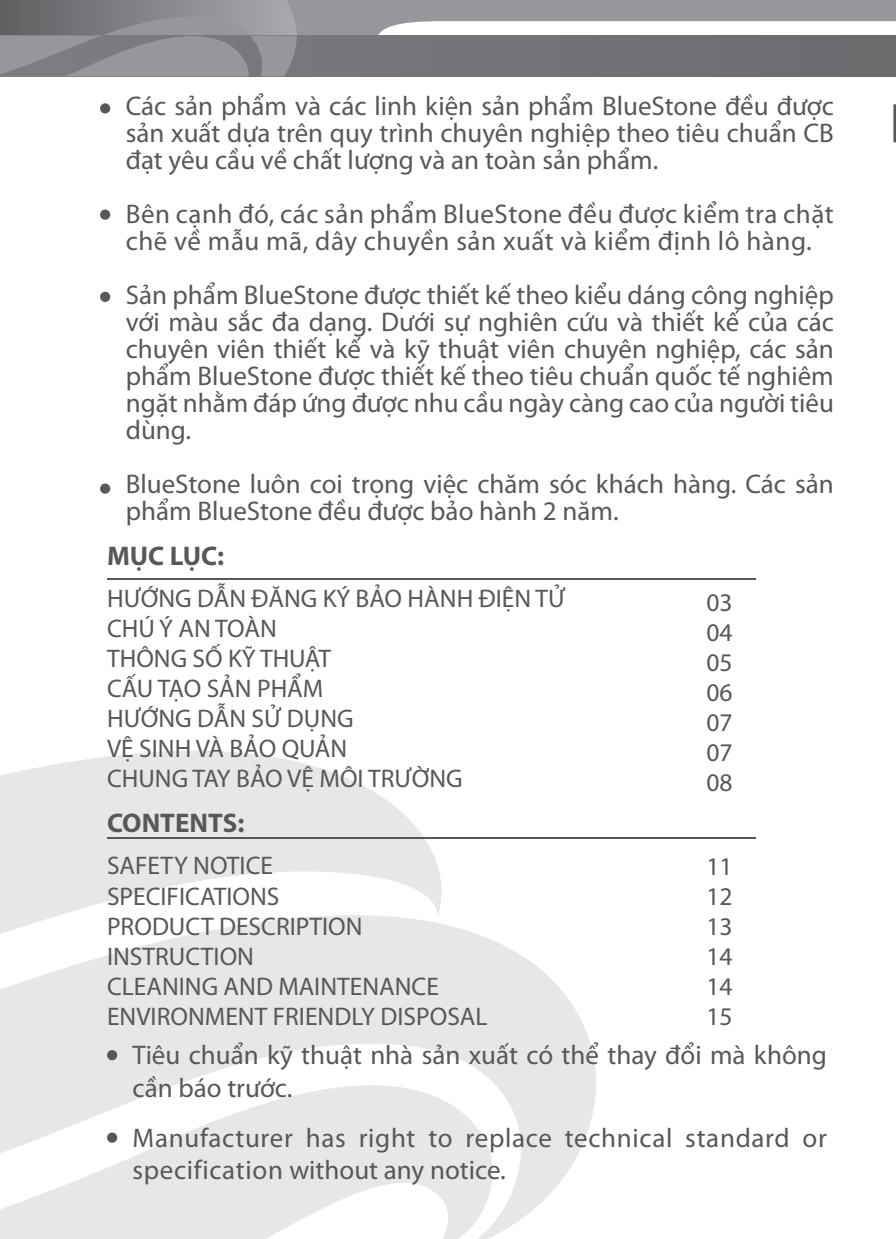
<style>
.page{position:relative;width:896px;height:1239px;background:#fff}
.page>*{position:absolute;margin:0;border:0;box-sizing:border-box;transform-origin:0 0}
.t1{font:27px/27px "Myriad Pro";color:#57585a;text-align:justify}
.t2{font:27px/27px "Myriad Pro";letter-spacing:.02em;color:#57585a}
.t3{font:27px/32.4px "Myriad Pro";letter-spacing:.025em;color:#57585a}
.t4{font:700 27px "Myriad Pro";color:#57585a}
.t5{font:25.5px "Myriad Pro";color:#57585a}
</style>
<div class="page">
<svg style="left:298px;top:0;width:597px;height:36px;fill:#95979a"></svg>
<div style="left:0;top:36px;width:895px;height:40px;background:#707174"></div>
<svg style="left:0;top:0;width:298px;height:76px"></svg>
<svg style="left:0;top:751px;width:596px;height:487px;fill:#e6e7e9"></svg>
<div style="left:100px;top:103px;width:10px;height:10px;background:#57585a;border-radius:50%"></div>
<div style="left:100px;top:209px;width:10px;height:11px;background:#57585a;border-radius:50%"></div>
<div style="left:100px;top:292px;width:10px;height:10px;background:#57585a;border-radius:50%"></div>
<div style="left:100px;top:483px;width:10px;height:10px;background:#57585a;border-radius:50%"></div>
<div style="left:107px;top:1049px;width:10px;height:11px;background:#57585a;border-radius:50%"></div>
<div style="left:107px;top:1132px;width:10px;height:10px;background:#57585a;border-radius:50%"></div>
<hr style="left:107px;top:577px;width:648px;height:2px;background:#57585a">
<hr style="left:107px;top:837px;width:648px;height:2px;background:#57585a">
<svg style="left:893px;top:104px;width:2px;height:38px"></svg>
<p class="t1" style="left:126px;top:92px;width:709px">Các sản phẩm và các linh kiện sản phẩm BlueStone đều được sản xuất dựa trên quy trình chuyên nghiệp theo tiêu chuẩn CB đạt yêu cầu về chất lượng và an toàn sản phẩm.</p>
<p class="t2" style="left:126px;top:200px;width:709px">Bên cạnh đó, các sản phẩm BlueStone đều được kiểm tra chặt chẽ về mẫu mã, dây chuyền sản xuất và kiểm định lô hàng.</p>
<p class="t1" style="left:126px;top:281px;width:709px">Sản phẩm BlueStone được thiết kế theo kiểu dáng công nghiệp với màu sắc đa dạng. Dưới sự nghiên cứu và thiết kế của các chuyên viên thiết kế và kỹ thuật viên chuyên nghiệp, các sản phẩm BlueStone được thiết kế theo tiêu chuẩn quốc tế nghiêm ngặt nhằm đáp ứng được nhu cầu ngày càng cao của người tiêu dùng.</p>
<p class="t1" style="left:126px;top:470px;width:709px">BlueStone luôn coi trọng việc chăm sóc khách hàng. Các sản phẩm BlueStone đều được bảo hành 2 năm.</p>
<p class="t4" style="left:107px;top:538px;width:119px">MỤC LỤC:</p>
<p class="t5" style="left:107px;top:582px;width:460px">HƯỚNG DẪN ĐĂNG KÝ BẢO HÀNH ĐIỆN TỬ</p>
<p class="t5" style="left:107px;top:612px;width:171px">CHÚ Ý AN TOÀN</p>
<p class="t5" style="left:107px;top:642px;width:226px">THÔNG SỐ KỸ THUẬT</p>
<p class="t5" style="left:107px;top:672px;width:218px">CẤU TẠO SẢN PHẨM</p>
<p class="t5" style="left:107px;top:702px;width:248px">HƯỚNG DẪN SỬ DỤNG</p>
<p class="t5" style="left:107px;top:732px;width:242px">VỆ SINH VÀ BẢO QUẢN</p>
<p class="t5" style="left:107px;top:762px;width:357px">CHUNG TAY BẢO VỆ MÔI TRƯỜNG</p>
<p class="t4" style="left:107px;top:805px;width:139px">CONTENTS:</p>
<p class="t5" style="left:107px;top:850px;width:167px">SAFETY NOTICE</p>
<p class="t5" style="left:107px;top:880px;width:174px">SPECIFICATIONS</p>
<p class="t5" style="left:107px;top:910px;width:257px">PRODUCT DESCRIPTION</p>
<p class="t5" style="left:107px;top:940px;width:148px">INSTRUCTION</p>
<p class="t5" style="left:107px;top:970px;width:333px">CLEANING AND MAINTENANCE</p>
<p class="t5" style="left:107px;top:1000px;width:382px">ENVIRONMENT FRIENDLY DISPOSAL</p>
<p class="t5" style="left:706px;top:586px;width:28px">03</p>
<p class="t5" style="left:706px;top:616px;width:28px">04</p>
<p class="t5" style="left:706px;top:646px;width:28px">05</p>
<p class="t5" style="left:706px;top:676px;width:28px">06</p>
<p class="t5" style="left:706px;top:706px;width:28px">07</p>
<p class="t5" style="left:706px;top:736px;width:28px">07</p>
<p class="t5" style="left:706px;top:766px;width:28px">08</p>
<p class="t5" style="left:706px;top:850px;width:28px">11</p>
<p class="t5" style="left:706px;top:880px;width:28px">12</p>
<p class="t5" style="left:706px;top:910px;width:28px">13</p>
<p class="t5" style="left:706px;top:940px;width:28px">14</p>
<p class="t5" style="left:706px;top:970px;width:28px">14</p>
<p class="t5" style="left:706px;top:1000px;width:28px">15</p>
<p class="t1" style="left:132px;top:1038px;width:696px;line-height:32.4px">Tiêu chuẩn kỹ thuật nhà sản xuất có thể thay đổi mà không cần báo trước.</p>
<p class="t3" style="left:132px;top:1121px;width:695px">Manufacturer has right to replace technical standard or specification without any notice.</p>
</div>
